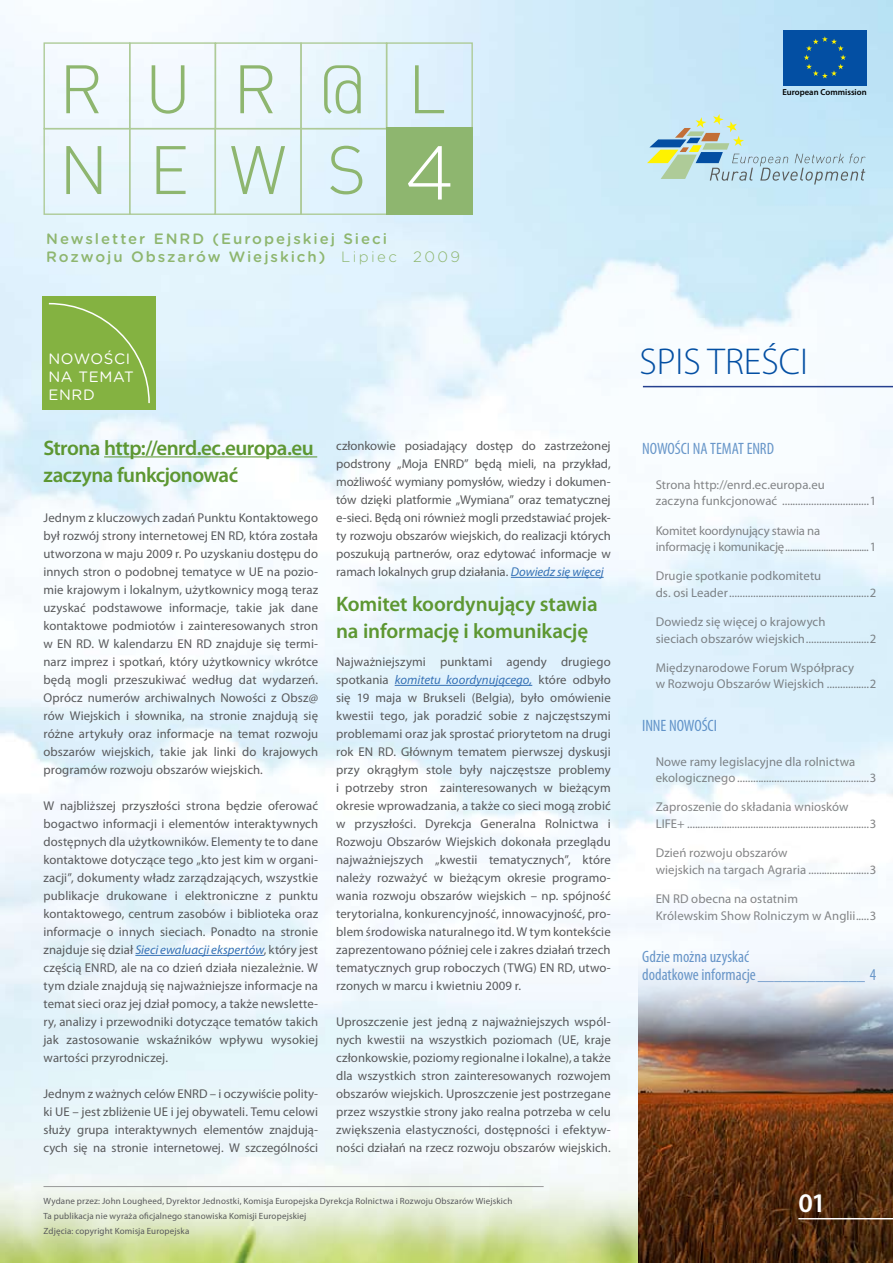
<style>
.page{position:relative;width:893px;height:1263px;background:#fff}
.page>*{position:absolute;margin:0;border:0;box-sizing:border-box;transform-origin:0 0}
.t1{font:300 67.35px "FFDIN";letter-spacing:.6em;color:#8eb66f}
.t2{font:300 37.5px "Myriad Pro";color:#034fa3}
.t3{font:600 27px "Myriad Pro";color:#fff}
.t4{font:600 21px/27px "Myriad Pro";letter-spacing:-.015em;color:#5d9732}
.t5{font:condensed 16.5px/18px "Myriad Pro";color:#3572b6}
.t6{font:500 15px/18px "Gotham Rounded";letter-spacing:.13em;color:#8eb66f}
.t7{font:15px/18px "Gotham Rounded";letter-spacing:.04em;color:#fff}
.t8{font:12.75px/18px "Myriad Pro";letter-spacing:.005em;color:#58595b}
.t9{font:12.75px/16.5px "Myriad Pro";letter-spacing:-.015em;color:#58595b}
.t10{font:9px/15px "Myriad Pro";letter-spacing:.015em;color:#58595b}
.t11{font:600 8.7px "Myriad Pro";color:#000}
.s1{font-family:"Gotham HTF";font-size:75.75px;color:#fff}
.s2{font-weight:300}
.s3{font-style:italic;color:#3571b5}
</style>
<div class="page">
<img style="left:0;top:0;width:893px;height:1263px">
<img style="left:638px;top:950px;width:255px;height:312px">
<hr style="left:104px;top:456px;width:213px;height:1px;background:#5d9732">
<hr style="left:135px;top:955px;width:129px;height:1px;background:#3571b5">
<hr style="left:511px;top:577px;width:93px;height:1px;background:#3571b5">
<hr style="left:395px;top:685px;width:137px;height:1px;background:#3571b5">
<hr style="left:643px;top:386px;width:250px;height:1px;background:#25408f">
<hr style="left:798px;top:1218px;width:95px;height:1px;background:#fff">
<div style="left:783px;top:30px;width:84px;height:55px;background:#034fa3"></div>
<svg style="left:804px;top:36px;width:42px;height:42px"></svg>
<svg style="left:647px;top:114px;width:218px;height:71px;background:#bad9de"></svg>
<hr style="left:44px;top:1186px;width:500px;height:1px;background:#999">
<div style="left:43px;top:42px;width:87px;height:87px;border:1px solid #aecb98"></div>
<div style="left:215px;top:42px;width:87px;height:87px;border:1px solid #aecb98"></div>
<div style="left:386px;top:42px;width:87px;height:87px;border:1px solid #aecb98"></div>
<div style="left:129px;top:128px;width:87px;height:87px;border:1px solid #aecb98"></div>
<div style="left:129px;top:42px;width:87px;height:87px;border:1px solid #aecb98"></div>
<div style="left:300px;top:42px;width:87px;height:87px;border:1px solid #aecb98"></div>
<div style="left:43px;top:128px;width:87px;height:87px;border:1px solid #aecb98"></div>
<div style="left:301px;top:128px;width:86px;height:87px;border:1px solid #aecb98"></div>
<div style="left:215px;top:128px;width:87px;height:87px;border:1px solid #aecb98"></div>
<div style="left:386px;top:128px;width:87px;height:87px;background:#8eb66f"></div>
<div style="left:42px;top:297px;width:114px;height:113px;background:#84b241"></div>
<svg style="left:48px;top:302px;width:102px;height:102px"></svg>
<h1 class="t1" style="left:59px;top:48px;width:389px">RUR@L</h1>
<h1 class="t1" style="left:59px;top:128px;width:397px">NEWS<span class="s1">4</span></h1>
<p class="t6" style="left:46px;top:229px;width:415px">Newsletter ENRD (Europejskiej Sieci<br>Rozwoju Obszarów Wiejskich) <span class="s2">Lipiec 2009</span></p>
<p class="t11" style="left:782px;top:87px;width:86px">European Commission</p>
<p class="t7" style="left:49px;top:349px;width:87px">NOWOŚCI<br>NA TEMAT<br>ENRD</p>
<h3 class="t4" style="left:44px;top:434px;width:272px">Strona http://enrd.ec.europa.eu zaczyna funkcjonować</h3>
<p class="t8" style="left:44px;top:509px;width:276px;text-align:justify">Jednym z kluczowych zadań Punktu Kontaktowego był rozwój strony internetowej EN RD, która została utworzona w maju 2009 r. Po uzyskaniu dostępu do innych stron o podobnej tematyce w UE na pozio&shy;mie krajowym i lokalnym, użytkownicy mogą teraz uzyskać podstawowe informacje, takie jak dane kontaktowe podmiotów i zainteresowanych stron w EN RD. W kalendarzu EN RD znajduje się termi&shy;narz imprez i spotkań, który użytkownicy wkrótce będą mogli przeszukiwać według dat wydarzeń.<br>Oprócz numerów archiwalnych Nowości z Obsz@ rów Wiejskich i słownika, na stronie znajdują się różne artykuły oraz informacje na temat rozwoju obszarów wiejskich, takie jak linki do krajowych programów rozwoju obszarów wiejskich.</p>
<p class="t8" style="left:44px;top:797px;width:276px;text-align:justify">W najbliższej przyszłości strona będzie oferować bogactwo informacji i elementów interaktywnych dostępnych dla użytkowników. Elementy te to dane kontaktowe dotyczące tego „kto jest kim w organi&shy;zacji”, dokumenty władz zarządzających, wszystkie publikacje drukowane i elektroniczne z punktu kontaktowego, centrum zasobów i biblioteka oraz informacje o innych sieciach. Ponadto na stronie znajduje się dział <span class="s3">Sieci ewaluacji ekspertów</span>, który jest częścią ENRD, ale na co dzień działa niezależnie. W tym dziale znajdują się najważniejsze informacje na temat sieci oraz jej dział pomocy, a także newslette&shy;ry, analizy i przewodniki dotyczące tematów takich jak zastosowanie wskaźników wpływu wysokiej wartości przyrodniczej.</p>
<p class="t8" style="left:44px;top:1085px;width:276px;text-align:justify">Jednym z ważnych celów ENRD – i oczywiście polity&shy;ki UE – jest zbliżenie UE i jej obywateli. Temu celowi służy grupa interaktywnych elementów znajdują&shy;cych się na stronie internetowej. W szczególności</p>
<p class="t8" style="left:336px;top:437px;width:276px;text-align:justify">członkowie posiadający dostęp do zastrzeżonej podstrony „Moja ENRD” będą mieli, na przykład, możliwość wymiany pomysłów, wiedzy i dokumen&shy;tów dzięki platformie „Wymiana” oraz tematycznej e-sieci. Będą oni również mogli przedstawiać projek&shy;ty rozwoju obszarów wiejskich, do realizacji których poszukują partnerów, oraz edytować informacje w ramach lokalnych grup działania. <span class="s3">Dowiedz się więcej</span></p>
<h3 class="t4" style="left:336px;top:589px;width:263px">Komitet koordynujący stawia na informację i komunikację</h3>
<p class="t8" style="left:336px;top:653px;width:276px;text-align:justify">Najważniejszymi punktami agendy drugiego spotkania <span class="s3">komitetu koordynującego,</span> które odbyło się 19 maja w Brukseli (Belgia), było omówienie kwestii tego, jak poradzić sobie z najczęstszymi problemami oraz jak sprostać priorytetom na drugi rok EN RD. Głównym tematem pierwszej dyskusji przy okrągłym stole były najczęstsze problemy i potrzeby stron zainteresowanych w bieżącym okresie wprowadzania, a także co sieci mogą zrobić w przyszłości. Dyrekcja Generalna Rolnictwa i Rozwoju Obszarów Wiejskich dokonała przeglądu najważniejszych „kwestii tematycznych”, które należy rozważyć w bieżącym okresie programo&shy;wania rozwoju obszarów wiejskich – np. spójność terytorialna, konkurencyjność, innowacyjność, pro&shy;blem środowiska naturalnego itd. W tym kontekście zaprezentowano później cele i zakres działań trzech tematycznych grup roboczych (TWG) EN RD, utwo&shy;rzonych w marcu i kwietniu 2009 r.</p>
<p class="t8" style="left:336px;top:1013px;width:276px;text-align:justify">Uproszczenie jest jedną z najważniejszych wspól&shy;nych kwestii na wszystkich poziomach (UE, kraje członkowskie, poziomy regionalne i lokalne), a także dla wszystkich stron zainteresowanych rozwojem obszarów wiejskich. Uproszczenie jest postrzegane przez wszystkie strony jako realna potrzeba w celu zwiększenia elastyczności, dostępności i efektyw&shy;ności działań na rzecz rozwoju obszarów wiejskich.</p>
<p class="t10" style="left:44px;top:1193px;width:470px">Wydane przez: John Lougheed, Dyrektor Jednostki, Komisja Europejska Dyrekcja Rolnictwa i Rozwoju Obszarów Wiejskich<br>Ta publikacja nie wyraża oficjalnego stanowiska Komisji Europejskiej<br>Zdjęcia: copyright Komisja Europejska</p>
<h2 class="t2" style="left:639px;top:341px;width:170px">SPIS TREŚCI</h2>
<p class="t5" style="left:642px;top:440px;width:133px">NOWOŚCI NA TEMAT ENRD</p>
<p class="t8" style="left:656px;top:476px;width:222px;line-height:16.5px">Strona http://enrd.ec.europa.eu<br>zaczyna funkcjonować .................................1</p>
<p class="t9" style="left:656px;top:522px;width:222px">Komitet koordynujący stawia na informację i komunikację...................................1</p>
<p class="t8" style="left:656px;top:568px;width:222px;line-height:16.5px">Drugie spotkanie podkomitetu<br>ds. osi Leader.....................................................2</p>
<p class="t8" style="left:656px;top:613px;width:222px;line-height:16.5px">Dowiedz się więcej o krajowych<br>sieciach obszarów wiejskich........................2</p>
<p class="t8" style="left:656px;top:659px;width:222px;line-height:16.5px">Międzynarodowe Forum Współpracy<br>w Rozwoju Obszarów Wiejskich ................2</p>
<p class="t5" style="left:642px;top:716px;width:76px">INNE NOWOŚCI</p>
<p class="t8" style="left:656px;top:753px;width:222px;line-height:16.5px">Nowe ramy legislacyjne dla rolnictwa ekologicznego ..................................................3</p>
<p class="t8" style="left:656px;top:799px;width:222px;line-height:16.5px">Zaproszenie do składania wniosków<br>LIFE+ .....................................................................3</p>
<p class="t8" style="left:656px;top:844px;width:222px;line-height:16.5px">Dzień rozwoju obszarów<br>wiejskich na targach Agraria .......................3</p>
<p class="t8" style="left:656px;top:890px;width:222px;line-height:16.5px">EN RD obecna na ostatnim<br>Królewskim Show Rolniczym w Anglii.....3</p>
<p class="t5" style="left:642px;top:947px;width:236px">Gdzie można uzyskać<br>dodatkowe informacje_____________ 4</p>
<h3 class="t3" style="left:798px;top:1185px;width:29px">01</h3>
</div>
